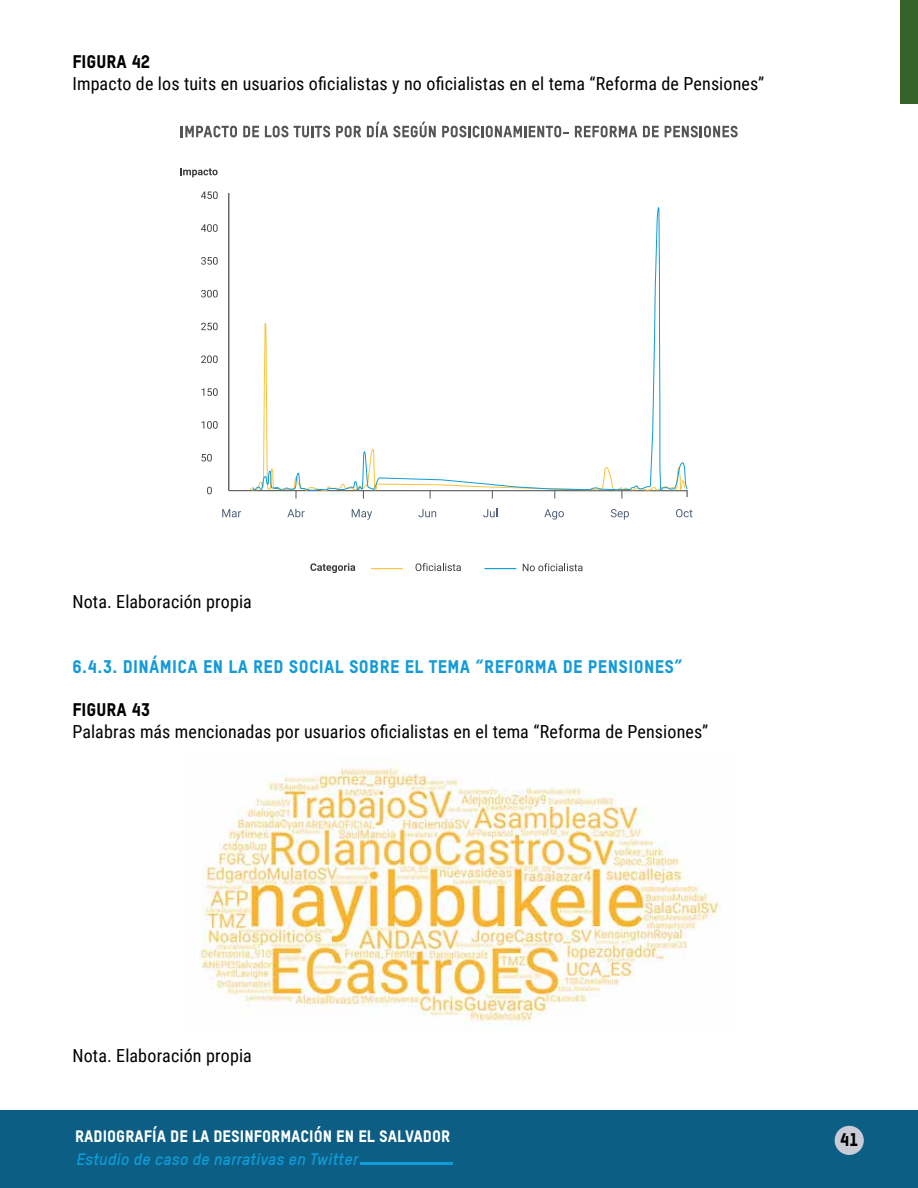
<style>
.page{position:relative;width:918px;height:1188px;background:#fff}
.page>*{position:absolute;margin:0;border:0;box-sizing:border-box;transform-origin:0 0}
.t1{font:18px "Roboto Condensed";letter-spacing:.01em;color:#000}
.t2{font:18px "Oxfam TSTARPRO Headline";letter-spacing:.02em;color:#149bd7}
.t3{font:18px "Oxfam TSTARPRO Headline";color:#000}
.t4{font:16.35px "Oxfam TSTARPRO Headline";color:#fff}
.t5{font:italic 700 16.35px "Oxfam TSTARPRO";color:#0f9cd8}
</style>
<div class="page">
<div style="left:0;top:1110px;width:918px;height:78px;background:#0c5e84"></div>
<div style="left:835px;top:1126px;width:29px;height:29px;background:#c9cbd6;border-radius:50%"></div>
<hr style="left:361px;top:1162px;width:92px;height:3px;background:#0f9cd8">
<div style="left:900px;top:0;width:18px;height:104px;background:#356229"></div>
<img style="left:201px;top:764px;width:520px;height:258px">
<svg style="left:181px;top:126px;width:56px;height:11px"></svg>
<svg style="left:243px;top:126px;width:16px;height:11px"></svg>
<svg style="left:265px;top:126px;width:65px;height:11px"></svg>
<svg style="left:336px;top:126px;width:25px;height:11px"></svg>
<svg style="left:367px;top:122px;width:69px;height:15px"></svg>
<svg style="left:442px;top:126px;width:126px;height:11px"></svg>
<svg style="left:575px;top:126px;width:62px;height:11px"></svg>
<svg style="left:643px;top:126px;width:16px;height:11px"></svg>
<svg style="left:665px;top:126px;width:73px;height:11px"></svg>
<svg style="left:201px;top:323px;width:17px;height:7px"></svg>
<svg style="left:201px;top:290px;width:17px;height:7px"></svg>
<svg style="left:201px;top:257px;width:17px;height:8px"></svg>
<svg style="left:201px;top:191px;width:17px;height:8px"></svg>
<svg style="left:201px;top:224px;width:17px;height:8px"></svg>
<svg style="left:201px;top:355px;width:17px;height:8px"></svg>
<svg style="left:202px;top:388px;width:16px;height:8px"></svg>
<svg style="left:202px;top:421px;width:16px;height:8px"></svg>
<svg style="left:201px;top:454px;width:11px;height:8px"></svg>
<svg style="left:207px;top:487px;width:5px;height:7px"></svg>
<hr style="left:228px;top:193px;width:1px;height:298px;background:#575756">
<svg style="left:228px;top:490px;width:21px;height:2px"></svg>
<svg style="left:180px;top:168px;width:38px;height:9px"></svg>
<svg style="left:222px;top:509px;width:19px;height:8px"></svg>
<svg style="left:686px;top:509px;width:6px;height:8px"></svg>
<svg style="left:310px;top:563px;width:45px;height:10px"></svg>
<svg style="left:416px;top:563px;width:45px;height:8px"></svg>
<hr style="left:371px;top:568px;width:32px;height:1px;background:#fbc43a">
<hr style="left:484px;top:568px;width:32px;height:1px;background:#0f9cd8">
<svg style="left:523px;top:563px;width:60px;height:8px"></svg>
<svg style="left:249px;top:488px;width:437px;height:32px"></svg>
<svg style="left:251px;top:207px;width:437px;height:300px"></svg>
<p class="t3" style="left:72px;top:50px;width:79px">FIGURA 42</p>
<p class="t1" style="left:72px;top:71px;width:693px">Impacto de los tuits en usuarios oficialistas y no oficialistas en el tema “Reforma de Pensiones”</p>
<p class="t1" style="left:72px;top:589px;width:181px">Nota. Elaboración propia</p>
<p class="t2" style="left:72px;top:655px;width:612px">6.4.3. DINÁMICA EN LA RED SOCIAL SOBRE EL TEMA “REFORMA DE PENSIONES”</p>
<p class="t3" style="left:72px;top:698px;width:79px">FIGURA 43</p>
<p class="t1" style="left:72px;top:719px;width:637px">Palabras más mencionadas por usuarios oficialistas en el tema “Reforma de Pensiones”</p>
<p class="t1" style="left:72px;top:1043px;width:181px">Nota. Elaboración propia</p>
<p class="t4" style="left:75px;top:1126px;width:377px">RADIOGRAFÍA DE LA DESINFORMACIÓN EN EL SALVADOR</p>
<p class="t5" style="left:77px;top:1150px;width:283px">Estudio de caso de narrativas en Twitter</p>
<p class="t3" style="left:840px;top:1129px;width:21px">41</p>
</div>
